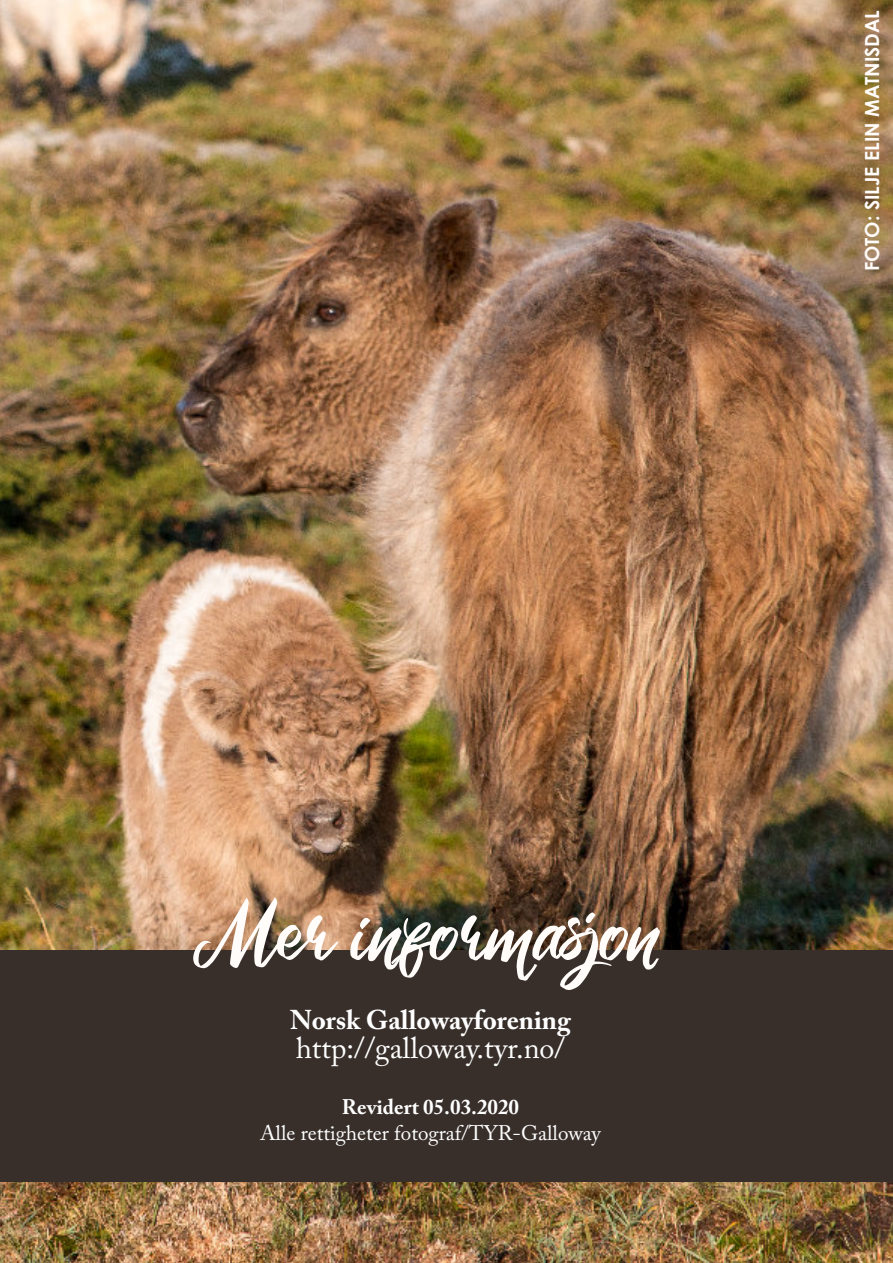
<style>
.page{position:relative;width:893px;height:1263px;background:#fff}
.page>*{position:absolute;margin:0;border:0;box-sizing:border-box;transform-origin:0 0}
.t1{font:96px "Roshida Valentines";color:#fffcfa}
.t2{font:30px "Adobe Caslon Pro";color:#fff}
.t3{font:700 27px "Adobe Caslon Pro";color:#fff}
.t4{font:21px "Adobe Caslon Pro";color:#fff}
.t5{font:700 21px "Adobe Caslon Pro";color:#fff}
.t6{font:700 19.5px "Century Gothic";color:#fffcfa}
</style>
<div class="page">
<img style="left:0;top:0;width:893px;height:1263px">
<div style="left:0;top:950px;width:893px;height:232px;background:#382f2b"></div>
<p class="t6" style="left:865px;top:271px;width:263px;rotate:-90deg">FOTO: SILJE ELIN MATNISDAL</p>
<h1 class="t1" style="left:193px;top:888px;width:470px">Mer informasjon</h1>
<p class="t3" style="left:290px;top:1009px;width:282px">Norsk Gallowayforening</p>
<h2 class="t2" style="left:296px;top:1036px;width:271px">http://galloway.tyr.no/</h2>
<p class="t5" style="left:342px;top:1098px;width:179px">Revidert 05.03.2020</p>
<p class="t4" style="left:260px;top:1125px;width:342px">Alle rettigheter fotograf/TYR-Galloway</p>
</div>
